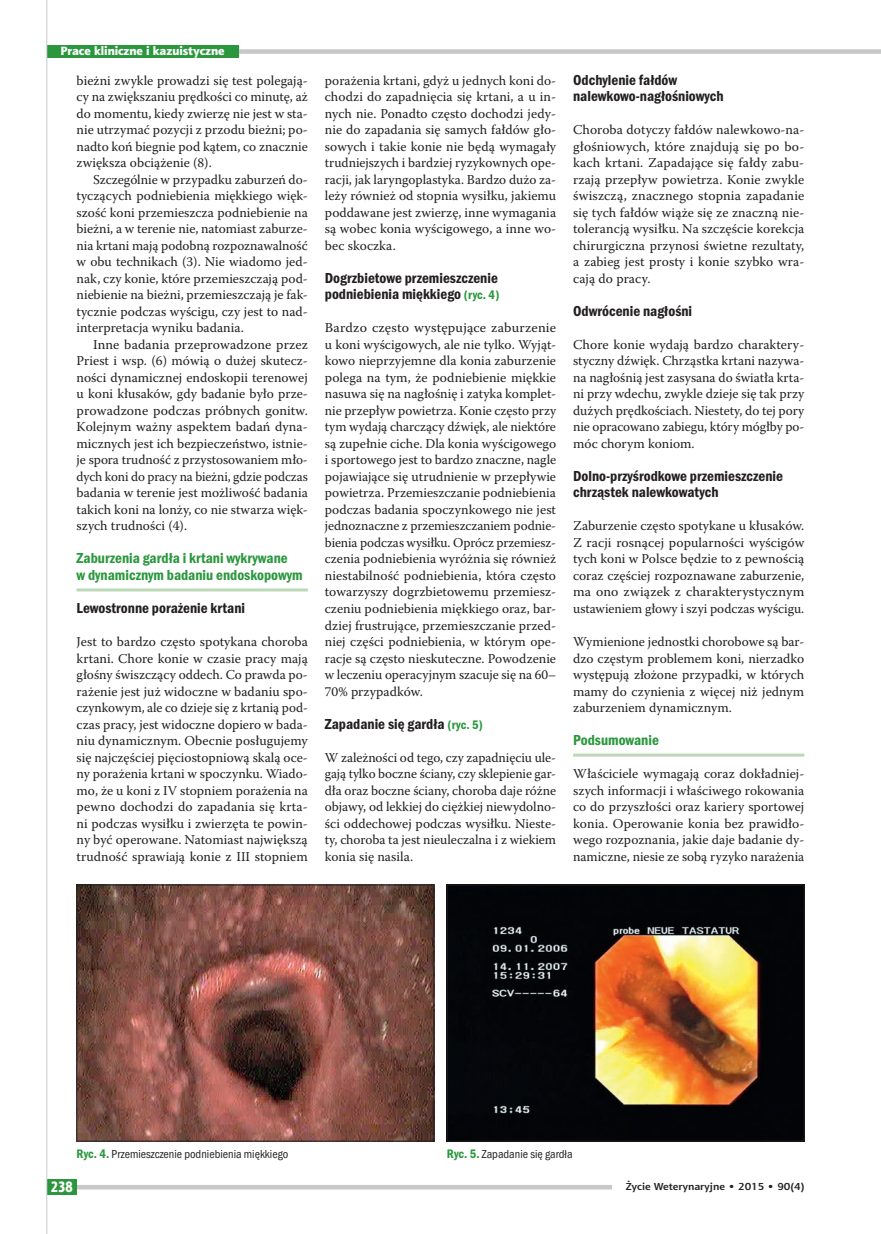
<style>
.page{position:relative;width:881px;height:1234px;background:#fff}
.page>*{position:absolute;margin:0;border:0;box-sizing:border-box;transform-origin:0 0}
.t1{font:15px/16.5px "Franklin Got Itc TOT Dem Con";color:#231f20}
.t2{font:15px/16.5px "Franklin Got Itc TOT Dem Con";color:#2a973d}
.t3{font:15px "Aerton Cnd EFN Black";color:#fff}
.t4{font:13.5px/16.5px "Warnock Pro";color:#231f20;text-align:justify}
.t5{font:12px "Franklin Got Itc TOT Boo Con";color:#231f20}
.t6{font:12px "Aerton EFN Black";color:#fff}
.t7{font:700 10.2px "Aerton EFN";color:#231f20;scale:1.11 1}
.s1{font-size:12.75px;color:#2a973d}
.s2{font-family:"Franklin Got Itc TOT Dem Con";font-size:12.75px;color:#2a973d}
</style>
<div class="page">
<hr style="left:77px;top:588px;width:231px;height:3px;background:#bdd8b7">
<hr style="left:573px;top:753px;width:231px;height:3px;background:#bdd8b7">
<img style="left:79px;top:886px;width:353px;height:253px">
<div style="left:77px;top:884px;width:357px;height:257px;border:1px solid #231f20"></div>
<img style="left:448px;top:886px;width:354px;height:253px">
<div style="left:446px;top:884px;width:358px;height:257px;border:1px solid #231f20"></div>
<div style="left:47px;top:49px;width:833px;height:5px;background:#c7c8ca"></div>
<div style="left:47px;top:45px;width:191px;height:13px;background:#2a973d"></div>
<div style="left:47px;top:1184px;width:565px;height:5px;background:#c7c8ca"></div>
<div style="left:47px;top:1178px;width:30px;height:15px;background:#2a973d"></div>
<hr style="left:46px;top:0;width:1px;height:1233px;background:#c7c8ca">
<p class="t6" style="left:60px;top:43px;width:166px">Prace kliniczne i kazuistyczne</p>
<p class="t4" style="left:77px;top:72px;width:233px">bieżni zwykle prowadzi się test polegają&shy;cy na zwiększaniu prędkości co minutę, aż do momentu, kiedy zwierzę nie jest w sta&shy;nie utrzymać pozycji z przodu bieżni; po&shy;nadto koń biegnie pod kątem, co znacznie zwiększa obciążenie (8).</p>
<p class="t4" style="left:77px;top:171px;width:233px;text-indent:16px">Szczególnie w przypadku zaburzeń do&shy;tyczących podniebienia miękkiego więk&shy;szość koni przemieszcza podniebienie na bieżni, a w terenie nie, natomiast zaburze&shy;nia krtani mają podobną rozpoznawalność w obu technikach (3). Nie wiadomo jed&shy;nak, czy konie, które przemieszczają pod&shy;niebienie na bieżni, przemieszczają je fak&shy;tycznie podczas wyścigu, czy jest to nad&shy;interpretacja wyniku badania.</p>
<p class="t4" style="left:77px;top:336px;width:233px;text-indent:16px">Inne badania przeprowadzone przez Priest i wsp. (6) mówią o dużej skutecz&shy;ności dynamicznej endoskopii terenowej u koni kłusaków, gdy badanie było prze&shy;prowadzone podczas próbnych gonitw.<br>Kolejnym ważny aspektem badań dyna&shy;micznych jest ich bezpieczeństwo, istnie&shy;je spora trudność z przystosowaniem mło&shy;dych koni do pracy na bieżni, gdzie podczas badania w terenie jest możliwość badania takich koni na lonży, co nie stwarza więk&shy;szych trudności (4).</p>
<p class="t2" style="left:77px;top:550px;width:227px">Zaburzenia gardła i krtani wykrywane<br>w dynamicznym badaniu endoskopowym</p>
<p class="t1" style="left:77px;top:599px;width:170px">Lewostronne porażenie krtani</p>
<p class="t4" style="left:77px;top:633px;width:233px">Jest to bardzo często spotykana choroba krtani. Chore konie w czasie pracy mają głośny świszczący oddech. Co prawda po&shy;rażenie jest już widoczne w badaniu spo&shy;czynkowym, ale co dzieje się z krtanią pod&shy;czas pracy, jest widoczne dopiero w bada&shy;niu dynamicznym. Obecnie posługujemy się najczęściej pięciostopniową skalą oce&shy;ny porażenia krtani w spoczynku. Wiado&shy;mo, że u koni z IV stopniem porażenia na pewno dochodzi do zapadania się krta&shy;ni podczas wysiłku i zwierzęta te powin&shy;ny być operowane. Natomiast największą trudność sprawiają konie z III stopniem</p>
<p class="t4" style="left:325px;top:72px;width:233px">porażenia krtani, gdyż u jednych koni do&shy;chodzi do zapadnięcia się krtani, a u in&shy;nych nie. Ponadto często dochodzi jedy&shy;nie do zapadania się samych fałdów gło&shy;sowych i takie konie nie będą wymagały trudniejszych i bardziej ryzykownych ope&shy;racji, jak laryngoplastyka. Bardzo dużo za&shy;leży również od stopnia wysiłku, jakiemu poddawane jest zwierzę, inne wymagania są wobec konia wyścigowego, a inne wo&shy;bec skoczka.</p>
<p class="t1" style="left:325px;top:269px;width:176px">Dogrzbietowe przemieszczenie podniebienia miękkiego <span class="s1">(ryc. 4)</span></p>
<p class="t4" style="left:325px;top:319px;width:233px">Bardzo często występujące zaburzenie u koni wyścigowych, ale nie tylko. Wyjąt&shy;kowo nieprzyjemne dla konia zaburzenie polega na tym, że podniebienie miękkie nasuwa się na nagłośnię i zatyka komplet&shy;nie przepływ powietrza. Konie często przy tym wydają charczący dźwięk, ale niektóre są zupełnie ciche. Dla konia wyścigowego i sportowego jest to bardzo znaczne, nagle pojawiające się utrudnienie w przepływie powietrza. Przemieszczanie podniebienia podczas badania spoczynkowego nie jest jednoznaczne z przemieszczaniem podnie&shy;bienia podczas wysiłku. Oprócz przemiesz&shy;czenia podniebienia wyróżnia się również niestabilność podniebienia, która często towarzyszy dogrzbietowemu przemiesz&shy;czeniu podniebienia miękkiego oraz, bar&shy;dziej frustrujące, przemieszczanie przed&shy;niej części podniebienia, w którym ope&shy;racje są często nieskuteczne. Powodzenie w leczeniu operacyjnym szacuje się na 60– 70% przypadków.</p>
<p class="t1" style="left:325px;top:715px;width:159px">Zapadanie się gardła <span class="s1">(ryc. 5)</span></p>
<p class="t4" style="left:325px;top:748px;width:233px">W zależności od tego, czy zapadnięciu ule&shy;gają tylko boczne ściany, czy sklepienie gar&shy;dła oraz boczne ściany, choroba daje różne objawy, od lekkiej do ciężkiej niewydolno&shy;ści oddechowej podczas wysiłku. Nieste&shy;ty, choroba ta jest nieuleczalna i z wiekiem konia się nasila.</p>
<p class="t1" style="left:573px;top:71px;width:152px">Odchylenie fałdów nalewkowo‑nagłośniowych</p>
<p class="t4" style="left:573px;top:121px;width:233px">Choroba dotyczy fałdów nalewkowo-na&shy;głośniowych, które znajdują się po bo&shy;kach krtani. Zapadające się fałdy zabu&shy;rzają przepływ powietrza. Konie zwykle świszczą, znacznego stopnia zapadanie się tych fałdów wiąże się ze znaczną nie&shy;tolerancją wysiłku. Na szczęście korekcja chirurgiczna przynosi świetne rezultaty, a zabieg jest prosty i konie szybko wra&shy;cają do pracy.</p>
<p class="t1" style="left:573px;top:302px;width:120px">Odwrócenie nagłośni</p>
<p class="t4" style="left:573px;top:336px;width:233px">Chore konie wydają bardzo charaktery&shy;styczny dźwięk. Chrząstka krtani nazywa&shy;na nagłośnią jest zasysana do światła krta&shy;ni przy wdechu, zwykle dzieje się tak przy dużych prędkościach. Niestety, do tej pory nie opracowano zabiegu, który mógłby po&shy;móc chorym koniom.</p>
<p class="t1" style="left:573px;top:467px;width:211px">Dolno-przyśrodkowe przemieszczenie chrząstek nalewkowatych</p>
<p class="t4" style="left:573px;top:517px;width:233px">Zaburzenie często spotykane u kłusaków.<br>Z racji rosnącej popularności wyścigów tych koni w Polsce będzie to z pewnością coraz częściej rozpoznawane zaburzenie, ma ono związek z charakterystycznym ustawieniem głowy i szyi podczas wyścigu.</p>
<p class="t4" style="left:573px;top:633px;width:233px">Wymienione jednostki chorobowe są bar&shy;dzo częstym problemem koni, nierzadko występują złożone przypadki, w których mamy do czynienia z więcej niż jednym zaburzeniem dynamicznym.</p>
<p class="t2" style="left:573px;top:731px;width:87px">Podsumowanie</p>
<p class="t4" style="left:573px;top:765px;width:233px">Właściciele wymagają coraz dokładniej&shy;szych informacji i właściwego rokowania co do przyszłości oraz kariery sportowej konia. Operowanie konia bez prawidło&shy;wego rozpoznania, jakie daje badanie dy&shy;namiczne, niesie ze sobą ryzyko narażenia</p>
<p class="t5" style="left:77px;top:1146px;width:213px"><span class="s2">Ryc. 4.</span> Przemieszczenie podniebienia miękkiego</p>
<p class="t5" style="left:446px;top:1146px;width:127px"><span class="s2">Ryc. 5.</span> Zapadanie się gardła</p>
<p class="t3" style="left:51px;top:1177px;width:23px">238</p>
<p class="t7" style="left:625px;top:1180px;width:162px">Życie Weterynaryjne • 2015 • 90(4)</p>
</div>
